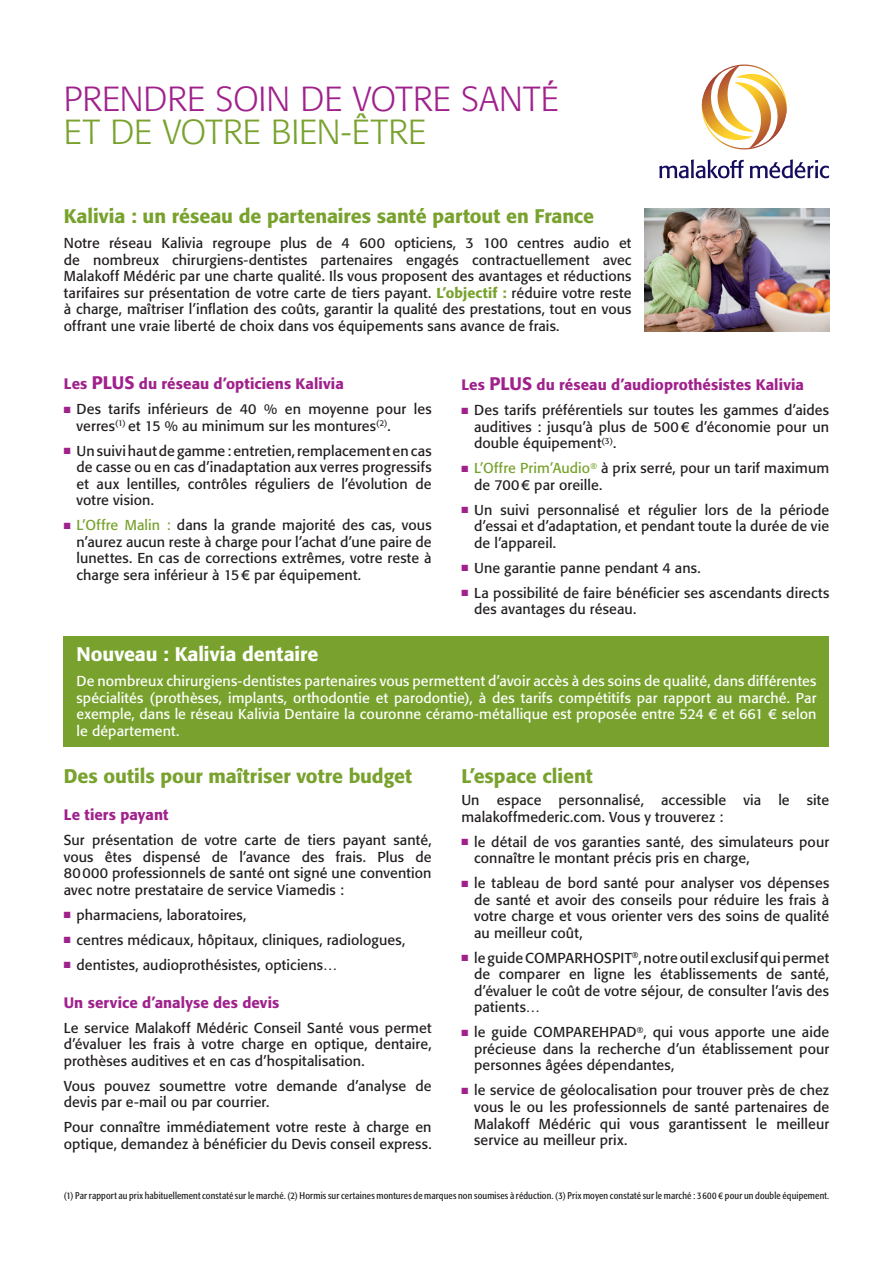
<style>
.page{position:relative;width:893px;height:1263px;background:#fff}
.page>*{position:absolute;margin:0;border:0;box-sizing:border-box;transform-origin:0 0}
.t1{font:300 34.5px "Formata Std";color:#a0218c}
.t2{font:300 34.5px "Formata Std";letter-spacing:.005em;color:#78a22d}
.t3{font:500 19.5px "Formata Std";color:#78a22d}
.t4{font:500 19.5px "Formata Std";color:#fff}
.t5{font:500 15px "Formata Std";letter-spacing:.005em;color:#a0218c}
.t6{font:14.25px/16.5px "Formata Std";letter-spacing:.005em;color:#231f20;text-align:justify}
.t7{font:14.25px/16.5px "Formata Std";letter-spacing:.01em;color:#fff;text-align:justify}
.t8{font:condensed 9.75px "Formata Std";letter-spacing:.015em;color:#231f20}
.s1{font-weight:500;color:#78a22d}
.s2{font-size:18px}
.s3{color:#a0218c}
.s4{color:#78a22d}
</style>
<div class="page">
<svg style="left:659px;top:159px;width:85px;height:19px"></svg>
<svg style="left:750px;top:159px;width:79px;height:19px"></svg>
<svg style="left:701px;top:64px;width:86px;height:86px"></svg>
<img style="left:644px;top:208px;width:185px;height:124px">
<div style="left:64px;top:636px;width:765px;height:110px;background:#78a22d"></div>
<h1 class="t1" style="left:64px;top:79px;width:496px">PRENDRE SOIN DE VOTRE SANTÉ</h1>
<h1 class="t2" style="left:64px;top:112px;width:364px">ET DE VOTRE BIEN-ÊTRE</h1>
<h2 class="t3" style="left:64px;top:204px;width:532px">Kalivia : un réseau de partenaires santé partout en France</h2>
<p class="t6" style="left:64px;top:235px;width:569px">Notre réseau Kalivia regroupe plus de 4 600 opticiens, 3 100 centres audio et de nombreux chirurgiens-dentistes partenaires engagés contractuellement avec Malakoff Médéric par une charte qualité. Ils vous proposent des avantages et réductions tarifaires sur présentation de votre carte de tiers payant. <span class="s1">L’objectif :</span> réduire votre reste à charge, maîtriser l’inflation des coûts, garantir la qualité des prestations, tout en vous offrant une vraie liberté de choix dans vos équipements sans avance de frais.</p>
<p class="t5" style="left:64px;top:375px;width:281px">Les <span class="s2">PLUS</span> du réseau d’opticiens Kalivia</p>
<p class="t6" style="left:77px;top:401px;width:357px;text-indent:-13px"><span class="s3">■</span> Des tarifs inférieurs de 40 % en moyenne pour les verres<sup>(1)</sup> et 15 % au minimum sur les montures<sup>(2)</sup>.</p>
<p class="t6" style="left:77px;top:442px;width:357px;text-indent:-13px"><span class="s3">■</span> Un suivi haut de gamme : entretien, remplacement en cas de casse ou en cas d’inadaptation aux verres progressifs et aux lentilles, contrôles réguliers de l’évolution de votre vision.</p>
<p class="t6" style="left:77px;top:517px;width:357px;text-indent:-13px"><span class="s3">■</span> <span class="s4">L’Offre Malin :</span> dans la grande majorité des cas, vous n’aurez aucun reste à charge pour l’achat d’une paire de lunettes. En cas de corrections extrêmes, votre reste à charge sera inférieur à 15€ par équipement.</p>
<p class="t5" style="left:461px;top:376px;width:344px">Les <span class="s2">PLUS</span> du réseau d’audioprothésistes Kalivia</p>
<p class="t6" style="left:474px;top:402px;width:357px;text-indent:-13px"><span class="s3">■</span> Des tarifs préférentiels sur toutes les gammes d’aides auditives : jusqu’à plus de 500€ d’économie pour un double équipement<sup>(3)</sup>.</p>
<p class="t6" style="left:474px;top:460px;width:357px;text-indent:-13px"><span class="s3">■</span> <span class="s4">L’Offre Prim’Audio</span><sup>®</sup> à prix serré, pour un tarif maximum de 700€ par oreille.</p>
<p class="t6" style="left:474px;top:502px;width:357px;text-indent:-13px"><span class="s3">■</span> Un suivi personnalisé et régulier lors de la période d’essai et d’adaptation, et pendant toute la durée de vie de l’appareil.</p>
<p class="t6" style="left:461px;top:560px;width:241px"><span class="s3">■</span> Une garantie panne pendant 4 ans.</p>
<p class="t6" style="left:474px;top:585px;width:357px;text-indent:-13px"><span class="s3">■</span> La possibilité de faire bénéficier ses ascendants directs des avantages du réseau.</p>
<h2 class="t4" style="left:77px;top:642px;width:243px">Nouveau : Kalivia dentaire</h2>
<p class="t7" style="left:77px;top:673px;width:741px">De nombreux chirurgiens-dentistes partenaires vous permettent d’avoir accès à des soins de qualité, dans différentes spécialités (prothèses, implants, orthodontie et parodontie), à des tarifs compétitifs par rapport au marché. Par exemple, dans le réseau Kalivia Dentaire la couronne céramo-métallique est proposée entre 524 € et 661 € selon le département.</p>
<h2 class="t3" style="left:64px;top:764px;width:350px">Des outils pour maîtriser votre budget</h2>
<p class="t5" style="left:64px;top:806px;width:106px">Le tiers payant</p>
<p class="t6" style="left:64px;top:832px;width:369px">Sur présentation de votre carte de tiers payant santé, vous êtes dispensé de l’avance des frais. Plus de 80000 professionnels de santé ont signé une convention avec notre prestataire de service Viamedis :</p>
<p class="t6" style="left:64px;top:906px;width:184px"><span class="s3">■</span> pharmaciens, laboratoires,</p>
<p class="t6" style="left:64px;top:931px;width:343px"><span class="s3">■</span> centres médicaux, hôpitaux, cliniques, radiologues,</p>
<p class="t6" style="left:64px;top:956px;width:275px"><span class="s3">■</span> dentistes, audioprothésistes, opticiens…</p>
<p class="t5" style="left:64px;top:993px;width:217px">Un service d’analyse des devis</p>
<p class="t6" style="left:64px;top:1019px;width:369px">Le service Malakoff Médéric Conseil Santé vous permet d’évaluer les frais à votre charge en optique, dentaire, prothèses auditives et en cas d’hospitalisation.</p>
<p class="t6" style="left:64px;top:1077px;width:369px">Vous pouvez soumettre votre demande d’analyse de devis par e-mail ou par courrier.</p>
<p class="t6" style="left:64px;top:1119px;width:369px">Pour connaître immédiatement votre reste à charge en optique, demandez à bénéficier du Devis conseil express.</p>
<h2 class="t3" style="left:461px;top:764px;width:133px">L’espace client</h2>
<p class="t6" style="left:461px;top:792px;width:369px">Un espace personnalisé, accessible via le site malakoffmederic.com. Vous y trouverez :</p>
<p class="t6" style="left:474px;top:834px;width:356px;text-indent:-13px"><span class="s3">■</span> le détail de vos garanties santé, des simulateurs pour connaître le montant précis pris en charge,</p>
<p class="t6" style="left:474px;top:875px;width:357px;text-indent:-13px"><span class="s3">■</span> le tableau de bord santé pour analyser vos dépenses de santé et avoir des conseils pour réduire les frais à votre charge et vous orienter vers des soins de qualité au meilleur coût,</p>
<p class="t6" style="left:474px;top:950px;width:357px;text-indent:-13px"><span class="s3">■</span> le guide COMPARHOSPIT<sup>®</sup>, notre outil exclusif qui permet de comparer en ligne les établissements de santé, d’évaluer le coût de votre séjour, de consulter l’avis des patients…</p>
<p class="t6" style="left:474px;top:1024px;width:357px;text-indent:-13px"><span class="s3">■</span> le guide COMPAREHPAD<sup>®</sup>, qui vous apporte une aide précieuse dans la recherche d’un établissement pour personnes âgées dépendantes,</p>
<p class="t6" style="left:474px;top:1082px;width:357px;text-indent:-13px"><span class="s3">■</span> le service de géolocalisation pour trouver près de chez vous le ou les professionnels de santé partenaires de Malakoff Médéric qui vous garantissent le meilleur service au meilleur prix.</p>
<p class="t8" style="left:64px;top:1190px;width:767px">(1) Par rapport au prix habituellement constaté sur le marché. (2) Hormis sur certaines montures de marques non soumises à réduction. (3) Prix moyen constaté sur le marché : 3600 € pour un double équipement.</p>
</div>
